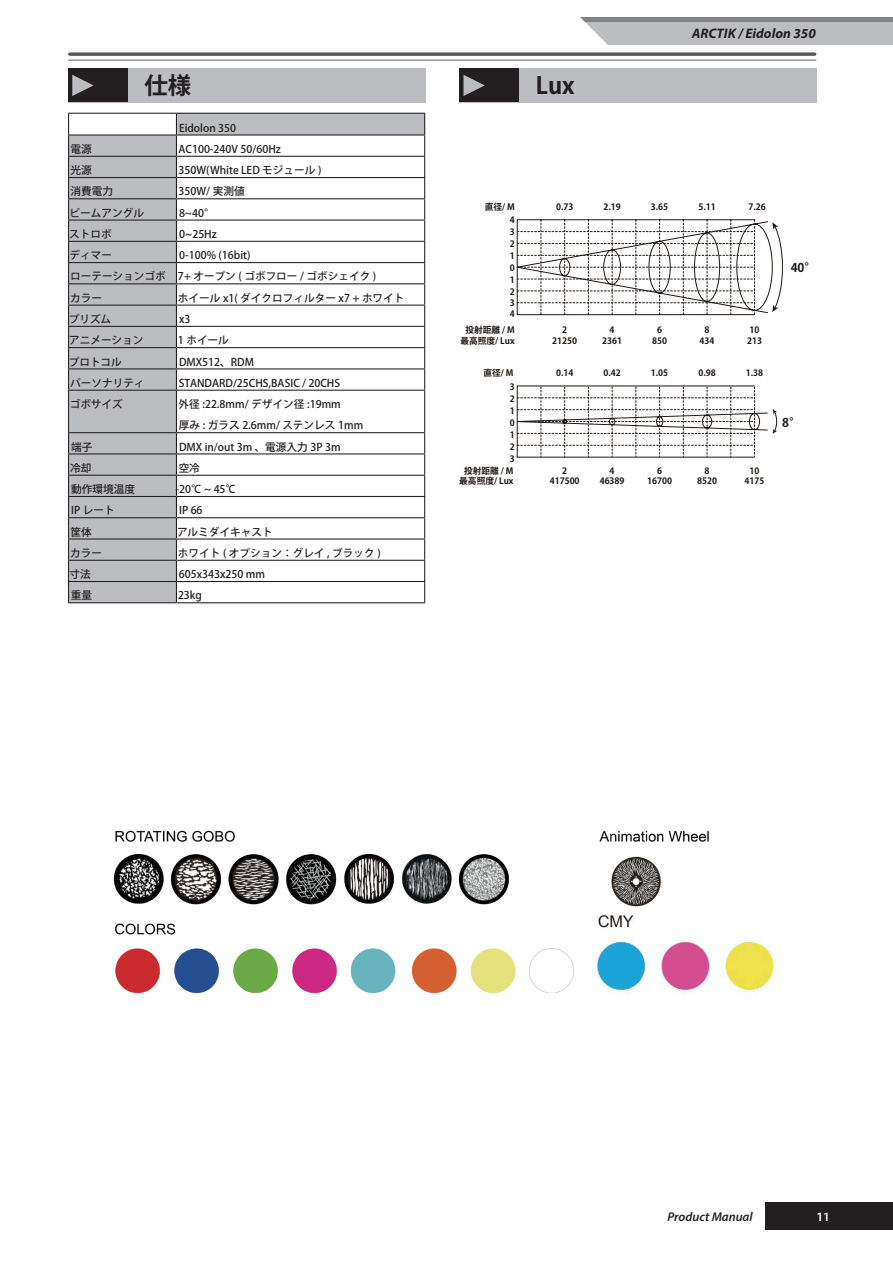
<style>
.page{position:relative;width:893px;height:1263px;background:#fff}
.page>*{position:absolute;margin:0;border:0;box-sizing:border-box;transform-origin:0 0}
.t1{font:700 23.4px "Koz Go Pro";color:#231f20}
.t2{font:italic 700 13.8px "Myriad Pro";color:#231f20}
.t3{font:italic 600 12.75px "Myriad Pro";color:#231f20}
.t4{font:600 12.75px "Myriad Pro";color:#fff}
.t5{font:12px "Koz Go Pro Bold 90 pv RKSJ H";color:#201814}
.t6{font:500 10.65px/21.3px "Koz Go Pro";color:#231f20}
.t7{font:8.7px/12.1px "Koz Go Pro Bold 90 pv RKSJ H";color:#201814;text-align:center}
</style>
<div class="page">
<svg style="left:70px;top:52px;width:745px;height:4px;background:#6f7072"></svg>
<hr style="left:69px;top:60px;width:747px;height:1px;background:#808285">
<svg style="left:580px;top:17px;width:313px;height:28px;background:#b4b5b8"></svg>
<div style="left:765px;top:1202px;width:128px;height:28px;background:#231f20"></div>
<hr style="left:68px;top:113px;width:108px;height:1px;background:#231f20">
<hr style="left:176px;top:113px;width:249px;height:1px;background:#231f20">
<svg style="left:68px;top:114px;width:357px;height:489px"></svg>
<hr style="left:68px;top:390px;width:108px;height:1px;background:#231f20">
<hr style="left:68px;top:391px;width:1px;height:41px;background:#231f20">
<hr style="left:176px;top:391px;width:1px;height:41px;background:#231f20">
<div style="left:68px;top:68px;width:357px;height:34px;background:#bcbdc0"></div>
<div style="left:459px;top:68px;width:357px;height:34px;background:#bcbdc0"></div>
<div style="left:68px;top:68px;width:60px;height:34px;background:#231f20"></div>
<div style="left:459px;top:68px;width:60px;height:34px;background:#231f20"></div>
<svg style="left:72px;top:75px;width:22px;height:21px"></svg>
<svg style="left:463px;top:75px;width:22px;height:21px"></svg>
<svg style="left:516px;top:387px;width:261px;height:69px"></svg>
<svg style="left:516px;top:220px;width:267px;height:95px"></svg>
<img style="left:113px;top:830px;width:596px;height:164px">
<img style="left:593px;top:910px;width:185px;height:84px">
<h1 class="t1" style="left:145px;top:70px;width:48px">仕様</h1>
<h1 class="t1" style="left:536px;top:70px;width:40px">Lux</h1>
<p class="t6" style="left:179px;top:118px;width:59px">Eidolon 350</p>
<p class="t2" style="left:692px;top:25px;width:125px">ARCTIK / Eidolon 350</p>
<p class="t6" style="left:70px;top:139px;width:23px">電源</p>
<p class="t6" style="left:179px;top:139px;width:104px">AC100-240V 50/60Hz</p>
<p class="t6" style="left:71px;top:160px;width:23px">光源</p>
<p class="t6" style="left:179px;top:160px;width:144px">350W(White LED モジュール )</p>
<p class="t6" style="left:71px;top:181px;width:44px">消費電力</p>
<p class="t6" style="left:179px;top:181px;width:68px">350W/ 実測値</p>
<p class="t6" style="left:70px;top:203px;width:76px">ビームアングル</p>
<p class="t6" style="left:179px;top:203px;width:37px">8~40°</p>
<p class="t6" style="left:69px;top:224px;width:44px">ストロボ</p>
<p class="t6" style="left:179px;top:224px;width:39px">0~25Hz</p>
<p class="t6" style="left:70px;top:245px;width:44px">ディマー</p>
<p class="t6" style="left:70px;top:245px;width:308px;text-indent:109px">0-100% (16bit)<br>ローテーションゴボ 7+ オープン ( ゴボフロー / ゴボシェイク )カラー</p>
<p class="t6" style="left:178px;top:288px;width:228px">ホイール x1( ダイクロフィルター x7 + ホワイト</p>
<p class="t6" style="left:69px;top:309px;width:44px">プリズム</p>
<p class="t6" style="left:179px;top:309px;width:13px">x3</p>
<p class="t6" style="left:69px;top:330px;width:76px">アニメーション</p>
<p class="t6" style="left:178px;top:330px;width:53px">1 ホイール</p>
<p class="t6" style="left:69px;top:351px;width:55px">プロトコル</p>
<p class="t6" style="left:179px;top:351px;width:76px">DMX512、RDM</p>
<p class="t6" style="left:70px;top:373px;width:76px">パーソナリティ</p>
<p class="t6" style="left:179px;top:373px;width:163px">STANDARD/25CHS,BASIC / 20CHS</p>
<p class="t6" style="left:70px;top:394px;width:55px">ゴボサイズ</p>
<p class="t6" style="left:178px;top:394px;width:186px">外径 :22.8mm/ デザイン径 :19mm<br>厚み : ガラス 2.6mm/ ステンレス 1mm</p>
<p class="t6" style="left:71px;top:436px;width:23px">端子</p>
<p class="t6" style="left:179px;top:436px;width:163px">DMX in/out 3m 、電源入力 3P 3m</p>
<p class="t6" style="left:70px;top:458px;width:23px">冷却</p>
<p class="t6" style="left:179px;top:458px;width:23px">空冷</p>
<p class="t6" style="left:71px;top:479px;width:65px">動作環境温度</p>
<p class="t6" style="left:175px;top:479px;width:62px">-20℃ ~ 45℃</p>
<p class="t6" style="left:71px;top:500px;width:45px">IP レート</p>
<p class="t6" style="left:179px;top:500px;width:25px">IP 66</p>
<p class="t6" style="left:71px;top:522px;width:23px">筐体</p>
<p class="t6" style="left:177px;top:522px;width:97px">アルミダイキャスト</p>
<p class="t6" style="left:70px;top:543px;width:33px">カラー</p>
<p class="t6" style="left:178px;top:543px;width:204px">ホワイト ( オプション：グレイ , ブラック )</p>
<p class="t6" style="left:69px;top:564px;width:23px">寸法</p>
<p class="t6" style="left:179px;top:564px;width:88px">605x343x250 mm</p>
<p class="t6" style="left:71px;top:585px;width:23px">重量</p>
<p class="t6" style="left:178px;top:585px;width:25px">23kg</p>
<p class="t7" style="left:485px;top:201px;width:32px">直径/ M</p>
<p class="t7" style="left:556px;top:201px;width:19px">0.73</p>
<p class="t7" style="left:603px;top:201px;width:19px">2.19</p>
<p class="t7" style="left:651px;top:201px;width:19px">3.65</p>
<p class="t7" style="left:698px;top:201px;width:19px">5.11</p>
<p class="t7" style="left:748px;top:201px;width:19px">7.26</p>
<p class="t7" style="left:510px;top:215px;width:6px;text-align:justify">4<br>3<br>2<br>1<br>0<br>1<br>2</p>
<p class="t7" style="left:510px;top:298px;width:6px;line-height:10.6px;text-align:left">3<br>4</p>
<p class="t7" style="left:460px;top:324px;width:56px;line-height:11.6px">投射距離 / M最高照度/ Lux</p>
<p class="t7" style="left:552px;top:324px;width:26px;line-height:11.6px">2<br>21250</p>
<p class="t7" style="left:602px;top:324px;width:21px;line-height:11.6px">4<br>2361</p>
<p class="t7" style="left:652px;top:324px;width:16px;line-height:11.6px">6<br>850</p>
<p class="t7" style="left:700px;top:324px;width:16px;line-height:11.6px">8<br>434</p>
<p class="t7" style="left:747px;top:324px;width:16px;line-height:11.6px;text-align:left">10<br>213</p>
<p class="t7" style="left:483px;top:368px;width:32px">直径/ M</p>
<p class="t7" style="left:556px;top:368px;width:19px">0.14</p>
<p class="t7" style="left:603px;top:368px;width:19px">0.42</p>
<p class="t7" style="left:651px;top:368px;width:19px">1.05</p>
<p class="t7" style="left:698px;top:368px;width:19px">0.98</p>
<p class="t7" style="left:746px;top:368px;width:19px">1.38</p>
<p class="t7" style="left:464px;top:381px;width:52px;text-align:right">3<br>2<br>1<br>0<br>1<br>2<br>3<br>投射距離 / M</p>
<p class="t7" style="left:459px;top:475px;width:56px">最高照度/ Lux</p>
<p class="t7" style="left:550px;top:467px;width:31px;line-height:9.8px">2<br>417500</p>
<p class="t7" style="left:600px;top:467px;width:26px;line-height:9.8px">4<br>46389</p>
<p class="t7" style="left:647px;top:467px;width:26px;line-height:9.8px">6<br>16700</p>
<p class="t7" style="left:697px;top:467px;width:21px;line-height:9.8px">8<br>8520</p>
<p class="t7" style="left:745px;top:467px;width:21px;line-height:9.8px">10<br>4175</p>
<p class="t5" style="left:791px;top:260px;width:27px">40°</p>
<p class="t5" style="left:782px;top:415px;width:20px">8°</p>
<p class="t3" style="left:667px;top:1208px;width:87px">Product Manual</p>
<p class="t4" style="left:816px;top:1208px;width:15px">11</p>
</div>
